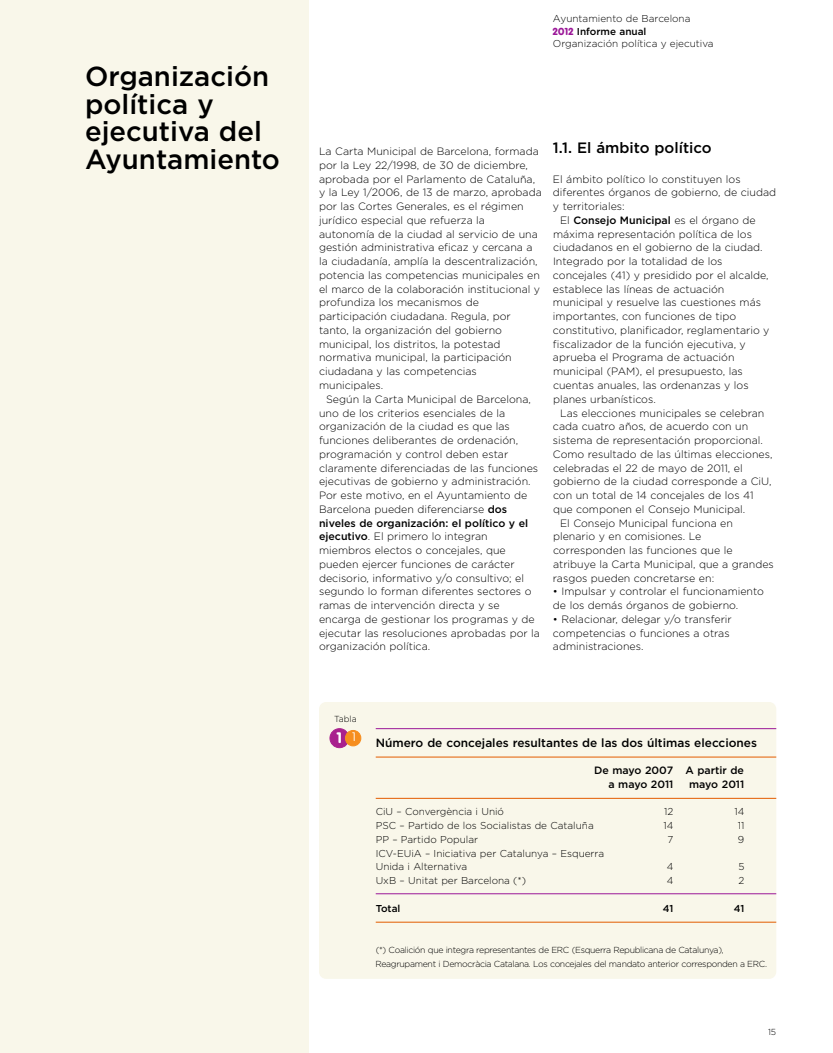
<style>
.page{position:relative;width:833px;height:1053px;background:#fff}
.page>*{position:absolute;margin:0;border:0;box-sizing:border-box;transform-origin:0 0}
.t1{font:500 27.5px/27.5px "Gotham";color:#000}
.t2{font:500 15px "Gotham";color:#000}
.t3{font:900 15px "VAG Rounded";color:#fff}
.t4{font:500 11.88px "Gotham";color:#000}
.t5{font:300 10.62px/13.8px "Gotham";color:#000}
.t6{font:500 10.62px/13.8px "Gotham";color:#000}
.t7{font:300 10px/12.5px "Gotham";color:#000}
.t8{font:500 10px "Gotham";letter-spacing:-.01em;color:#000}
.t9{font:300 8.75px/13.8px "Gotham";letter-spacing:-.035em;color:#000}
.s1{font-family:"VAG Rounded";font-weight:900;color:#9b1798}
.s2{font-weight:500}
.s3{font-weight:300}
.s4{font-weight:100;font-size:12.12px}
</style>
<div class="page">
<div style="left:0;top:0;width:308px;height:1052px;background:#f9f7ea"></div>
<div style="left:319px;top:702px;width:457px;height:276px;background:#f9f7ea;border-radius:7px"></div>
<hr style="left:376px;top:728px;width:400px;height:1px;background:#9b1798">
<hr style="left:376px;top:756px;width:400px;height:1px;background:#e35c00">
<hr style="left:376px;top:797px;width:400px;height:1px;background:#e35c00">
<hr style="left:376px;top:893px;width:400px;height:1px;background:#9b1798">
<hr style="left:376px;top:921px;width:400px;height:1px;background:#e35c00">
<div style="left:330px;top:728px;width:19px;height:19px;background:#a9218e;border-radius:50%"></div>
<div style="left:330px;top:728px;width:19px;height:19px;border:1px solid #a9218e;border-radius:50%"></div>
<div style="left:345px;top:730px;width:16px;height:15px;background:#f68e1e;border-radius:50%"></div>
<div style="left:345px;top:730px;width:16px;height:16px;border:1px solid #f68e1e;border-radius:50%"></div>
<h1 class="t1" style="left:85px;top:63px;width:196px">Organización política y ejecutiva del<br>Ayuntamiento</h1>
<p class="t7" style="left:553px;top:12px;width:162px">Ayuntamiento de Barcelona<br><span class="s1">2012</span> <span class="s2">Informe anual<br></span>Organización política y ejecutiva</p>
<p class="t5" style="left:319px;top:144px;width:224px">La Carta Municipal de Barcelona, formada por la Ley 22/1998, de 30 de diciembre, aprobada por el Parlamento de Cataluña, y la Ley 1/2006, de 13 de marzo, aprobada por las Cortes Generales, es el régimen jurídico especial que refuerza la autonomía de la ciudad al servicio de una gestión administrativa eficaz y cercana a la ciudadanía, amplía la descentralización, potencia las competencias municipales en el marco de la colaboración institucional y profundiza los mecanismos de participación ciudadana. Regula, por tanto, la organización del gobierno municipal, los distritos, la potestad normativa municipal, la participación ciudadana y las competencias municipales.</p>
<p class="t5" style="left:319px;top:392px;width:222px;text-indent:7px">Según la Carta Municipal de Barcelona, uno de los criterios esenciales de la organización de la ciudad es que las funciones deliberantes de ordenación, programación y control deben estar claramente diferenciadas de las funciones ejecutivas de gobierno y administración.<br>Por este motivo, en el Ayuntamiento de Barcelona pueden diferenciarse <span class="s2">dos niveles de organización: el político y el ejecutivo</span>. El primero lo integran miembros electos o concejales, que pueden ejercer funciones de carácter decisorio, informativo y/o consultivo; el segundo lo forman diferentes sectores o ramas de intervención directa y se encarga de gestionar los programas y de ejecutar las resoluciones aprobadas por la organización política.</p>
<h2 class="t2" style="left:553px;top:139px;width:160px">1.1. El ámbito político</h2>
<p class="t5" style="left:553px;top:172px;width:189px">El ámbito político lo constituyen los</p>
<p class="t5" style="left:553px;top:186px;width:225px">diferentes órganos de gobierno, de ciudad</p>
<p class="t5" style="left:553px;top:199px;width:73px">y territoriales:</p>
<p class="t6" style="left:560px;top:213px;width:197px"><span class="s3">El</span> Consejo Municipal <span class="s3">es el órgano de</span></p>
<p class="t5" style="left:553px;top:227px;width:200px">máxima representación política de los</p>
<p class="t5" style="left:553px;top:241px;width:211px">ciudadanos en el gobierno de la ciudad.</p>
<p class="t5" style="left:553px;top:254px;width:171px">Integrado por la totalidad de los</p>
<p class="t5" style="left:553px;top:268px;width:217px">concejales (41) y presidido por el alcalde,</p>
<p class="t5" style="left:553px;top:282px;width:173px">establece las líneas de actuación</p>
<p class="t5" style="left:553px;top:296px;width:210px">municipal y resuelve las cuestiones más</p>
<p class="t5" style="left:553px;top:309px;width:185px">importantes, con funciones de tipo</p>
<p class="t5" style="left:553px;top:323px;width:218px">constitutivo, planificador, reglamentario y</p>
<p class="t5" style="left:553px;top:337px;width:194px">fiscalizador de la función ejecutiva, y</p>
<p class="t5" style="left:553px;top:351px;width:183px">aprueba el Programa de actuación</p>
<p class="t5" style="left:553px;top:364px;width:191px">municipal (PAM), el presupuesto, las</p>
<p class="t5" style="left:553px;top:378px;width:197px">cuentas anuales, las ordenanzas y los</p>
<p class="t5" style="left:553px;top:392px;width:104px">planes urbanísticos.</p>
<p class="t5" style="left:560px;top:406px;width:206px">Las elecciones municipales se celebran</p>
<p class="t5" style="left:553px;top:419px;width:197px">cada cuatro años, de acuerdo con un</p>
<p class="t5" style="left:553px;top:433px;width:211px">sistema de representación proporcional.</p>
<p class="t5" style="left:553px;top:447px;width:221px">Como resultado de las últimas elecciones,</p>
<p class="t5" style="left:553px;top:461px;width:191px">celebradas el 22 de mayo de 2011, el</p>
<p class="t5" style="left:553px;top:474px;width:220px">gobierno de la ciudad corresponde a CiU,</p>
<p class="t5" style="left:553px;top:488px;width:202px">con un total de 14 concejales de los 41</p>
<p class="t5" style="left:553px;top:502px;width:194px">que componen el Consejo Municipal.</p>
<p class="t5" style="left:560px;top:516px;width:174px">El Consejo Municipal funciona en</p>
<p class="t5" style="left:553px;top:529px;width:150px">plenario y en comisiones. Le</p>
<p class="t5" style="left:553px;top:543px;width:181px">corresponden las funciones que le</p>
<p class="t5" style="left:553px;top:557px;width:222px">atribuye la Carta Municipal, que a grandes</p>
<p class="t5" style="left:553px;top:571px;width:163px">rasgos pueden concretarse en:</p>
<p class="t5" style="left:553px;top:585px;width:213px">• Impulsar y controlar el funcionamiento de los demás órganos de gobierno.</p>
<p class="t5" style="left:553px;top:612px;width:180px">• Relacionar, delegar y/o transferir competencias o funciones a otras administraciones.</p>
<p class="t9" style="left:334px;top:711px;width:24px">Tabla</p>
<h2 class="t3" style="left:337px;top:731px;width:21px">1 <span class="s4">1</span></h2>
<p class="t4" style="left:376px;top:735px;width:383px">Número de concejales resultantes de las dos últimas elecciones</p>
<p class="t6" style="left:608px;top:763px;width:137px;text-indent:-14px">De mayo 2007 A partir de a mayo 2011</p>
<p class="t6" style="left:689px;top:777px;width:57px">mayo 2011</p>
<p class="t7" style="left:376px;top:805px;width:130px">CiU – Convergència i Unió</p>
<p class="t7" style="left:664px;top:805px;width:11px">12</p>
<p class="t7" style="left:734px;top:805px;width:11px">14</p>
<p class="t7" style="left:376px;top:819px;width:219px">PSC – Partido de los Socialistas de Cataluña</p>
<p class="t7" style="left:663px;top:819px;width:11px">14</p>
<p class="t7" style="left:737px;top:819px;width:8px">11</p>
<p class="t7" style="left:376px;top:833px;width:104px">PP – Partido Popular</p>
<p class="t7" style="left:667px;top:833px;width:7px">7</p>
<p class="t7" style="left:738px;top:833px;width:8px">9</p>
<p class="t7" style="left:376px;top:846px;width:230px;line-height:13.8px">ICV-EUiA – Iniciativa per Catalunya – Esquerra<br>Unida i Alternativa</p>
<p class="t7" style="left:667px;top:860px;width:8px">4</p>
<p class="t7" style="left:738px;top:860px;width:8px">5</p>
<p class="t7" style="left:376px;top:874px;width:152px">UxB – Unitat per Barcelona (*)</p>
<p class="t7" style="left:667px;top:874px;width:8px">4</p>
<p class="t7" style="left:738px;top:874px;width:7px">2</p>
<p class="t8" style="left:376px;top:902px;width:26px">Total</p>
<p class="t8" style="left:663px;top:902px;width:12px">41</p>
<p class="t8" style="left:734px;top:902px;width:12px">41</p>
<p class="t9" style="left:375px;top:942px;width:393px">(*) Coalición que integra representantes de ERC (Esquerra Republicana de Catalunya),<br>Reagrupament i Democràcia Catalana. Los concejales del mandato anterior corresponden a ERC.</p>
<p class="t9" style="left:768px;top:1025px;width:10px">15</p>
</div>
